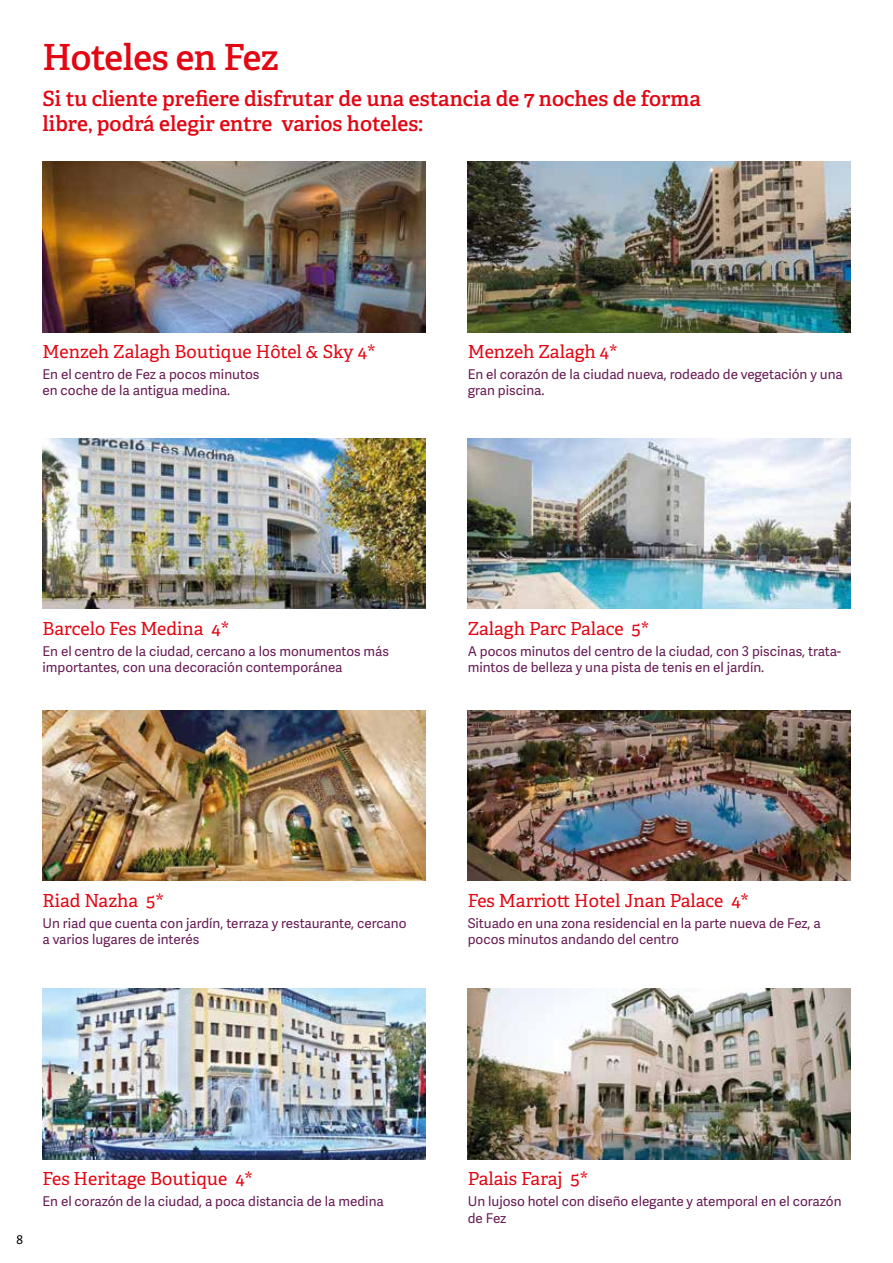
<style>
.page{position:relative;width:893px;height:1263px;background:#fff}
.page>*{position:absolute;margin:0;border:0;box-sizing:border-box;transform-origin:0 0}
.t1{font:600 36px "Adelle";letter-spacing:-.015em;color:#e30613}
.t2{font:600 21px/25.2px "Adelle";color:#e30613}
.t3{font:18px "Adelle";color:#e30613}
.t4{font:13.5px/16.2px "Adelle Sans";color:#671b54}
.t5{font:12px "Adelle Sans";color:#000}
</style>
<div class="page">
<img style="left:43px;top:162px;width:382px;height:170px">
<img style="left:43px;top:438px;width:382px;height:171px">
<img style="left:43px;top:710px;width:382px;height:171px">
<img style="left:43px;top:989px;width:382px;height:170px">
<img style="left:468px;top:162px;width:382px;height:170px">
<img style="left:468px;top:438px;width:382px;height:171px">
<img style="left:468px;top:710px;width:382px;height:171px">
<img style="left:468px;top:989px;width:382px;height:170px">
<h1 class="t1" style="left:43px;top:34px;width:238px">Hoteles en Fez</h1>
<h2 class="t2" style="left:43px;top:86px;width:660px">Si tu cliente prefiere disfrutar de una estancia de 7 noches de forma libre, podrá elegir entre varios hoteles:</h2>
<h3 class="t3" style="left:43px;top:341px;width:334px">Menzeh Zalagh Boutique Hôtel &amp; Sky 4*</h3>
<p class="t4" style="left:43px;top:366px;width:218px">En el centro de Fez a pocos minutos en coche de la antigua medina.</p>
<h3 class="t3" style="left:468px;top:341px;width:151px">Menzeh Zalagh 4*</h3>
<p class="t4" style="left:468px;top:366px;width:377px">En el corazón de la ciudad nueva, rodeado de vegetación y una gran piscina.</p>
<h3 class="t3" style="left:43px;top:617px;width:188px">Barcelo Fes Medina 4*</h3>
<p class="t4" style="left:43px;top:642px;width:348px">En el centro de la ciudad, cercano a los monumentos más importantes, con una decoración contemporánea</p>
<h3 class="t3" style="left:468px;top:617px;width:183px">Zalagh Parc Palace 5*</h3>
<p class="t4" style="left:468px;top:642px;width:375px">A pocos minutos del centro de la ciudad, con 3 piscinas, trata&shy;mintos de belleza y una pista de tenis en el jardín.</p>
<h3 class="t3" style="left:43px;top:889px;width:123px">Riad Nazha 5*</h3>
<p class="t4" style="left:43px;top:914px;width:365px">Un riad que cuenta con jardín, terraza y restaurante, cercano a varios lugares de interés</p>
<h3 class="t3" style="left:468px;top:889px;width:283px">Fes Marriott Hotel Jnan Palace 4*</h3>
<p class="t4" style="left:468px;top:914px;width:354px">Situado en una zona residencial en la parte nueva de Fez, a pocos minutos andando del centro</p>
<p class="t5" style="left:17px;top:1231px;width:8px">8</p>
<h3 class="t3" style="left:43px;top:1168px;width:212px">Fes Heritage Boutique 4*</h3>
<p class="t4" style="left:43px;top:1193px;width:343px">En el corazón de la ciudad, a poca distancia de la medina</p>
<h3 class="t3" style="left:468px;top:1168px;width:122px">Palais Faraj 5*</h3>
<p class="t4" style="left:468px;top:1193px;width:375px">Un lujoso hotel con diseño elegante y atemporal en el corazón de Fez</p>
</div>
